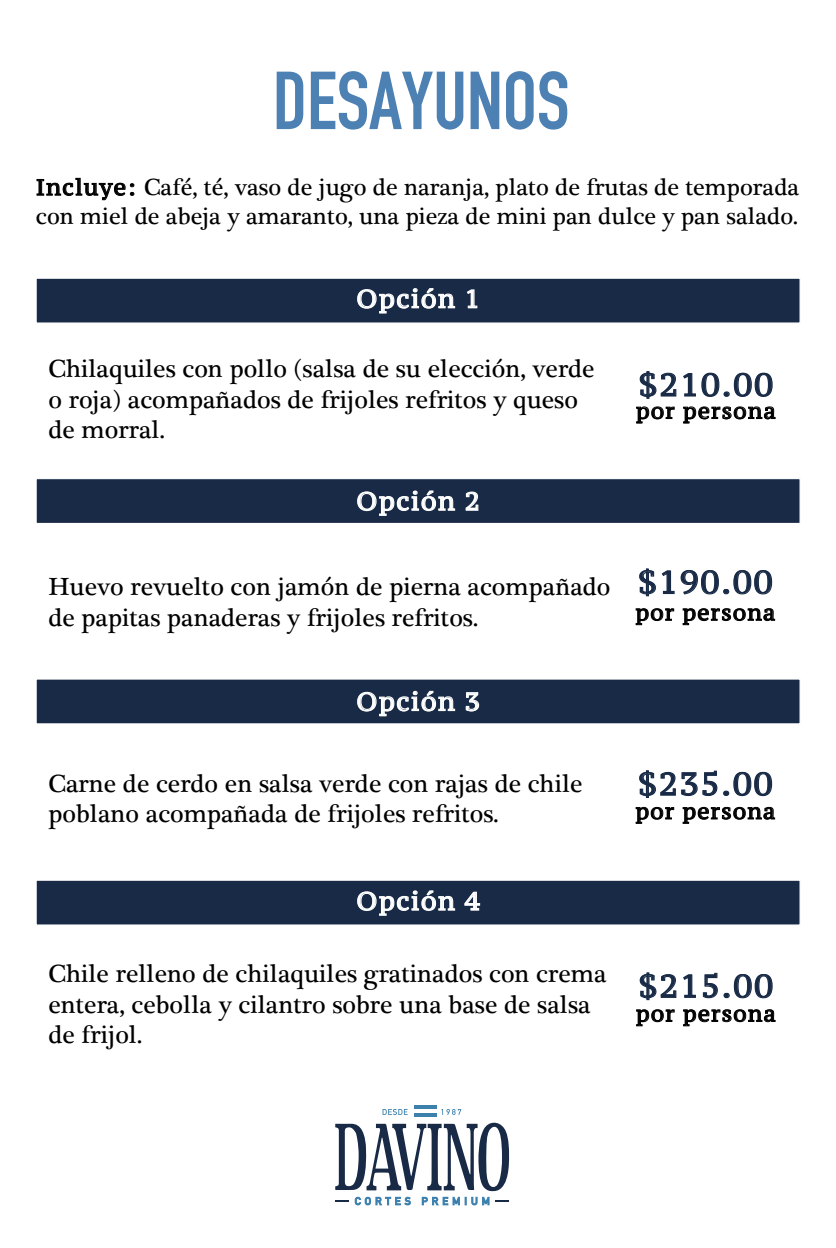
<style>
.page{position:relative;width:836px;height:1248px;background:#fff}
.page>*{position:absolute;margin:0;border:0;box-sizing:border-box;transform-origin:0 0}
.t1{font:700 80.7px "DIN Condensed";letter-spacing:-.005em;color:#4d81b3}
.t2{font:31.95px "PT Serif Caption";letter-spacing:.05em;color:#182a45}
.t3{font:25.5px/30.6px "Plantagenet Cherokee";color:#000}
.t4{font:25.5px "PT Serif Caption";letter-spacing:.05em;color:#fff}
.t5{font:24px/28.8px "Plantagenet Cherokee";color:#000}
.t6{font:21.75px "PT Serif Caption";letter-spacing:.05em;color:#010000}
.s1{font-family:"PT Serif Caption";font-size:22.5px;color:#010000}
</style>
<div class="page">
<div style="left:36px;top:478px;width:764px;height:46px;background:#182a46;border:1px solid #fff"></div>
<div style="left:36px;top:678px;width:764px;height:46px;background:#182a46;border:1px solid #fff"></div>
<div style="left:36px;top:880px;width:764px;height:45px;background:#182a46;border:1px solid #fff"></div>
<div style="left:36px;top:278px;width:764px;height:46px;background:#182a46;border:1px solid #fff"></div>
<svg style="left:357px;top:288px;width:98px;height:26px"></svg>
<svg style="left:467px;top:289px;width:11px;height:20px"></svg>
<svg style="left:639px;top:371px;width:37px;height:28px"></svg>
<svg style="left:683px;top:372px;width:90px;height:25px"></svg>
<svg style="left:357px;top:490px;width:98px;height:26px"></svg>
<svg style="left:465px;top:491px;width:14px;height:20px"></svg>
<svg style="left:357px;top:690px;width:98px;height:27px"></svg>
<svg style="left:465px;top:692px;width:15px;height:20px"></svg>
<svg style="left:357px;top:890px;width:98px;height:26px"></svg>
<svg style="left:464px;top:891px;width:16px;height:20px"></svg>
<svg style="left:639px;top:568px;width:133px;height:29px"></svg>
<svg style="left:639px;top:770px;width:133px;height:28px"></svg>
<svg style="left:639px;top:972px;width:37px;height:29px"></svg>
<svg style="left:683px;top:974px;width:13px;height:24px"></svg>
<svg style="left:702px;top:972px;width:71px;height:27px"></svg>
<svg style="left:636px;top:406px;width:38px;height:17px"></svg>
<svg style="left:683px;top:406px;width:92px;height:17px"></svg>
<svg style="left:635px;top:608px;width:39px;height:17px"></svg>
<svg style="left:682px;top:608px;width:93px;height:17px"></svg>
<svg style="left:635px;top:807px;width:39px;height:17px"></svg>
<svg style="left:682px;top:807px;width:93px;height:17px"></svg>
<svg style="left:636px;top:1009px;width:38px;height:17px"></svg>
<svg style="left:683px;top:1009px;width:92px;height:17px"></svg>
<hr style="left:414px;top:1105px;width:22px;height:4px;background:#3c80ae">
<svg style="left:335px;top:1109px;width:174px;height:82px"></svg>
<svg style="left:355px;top:1197px;width:55px;height:8px"></svg>
<svg style="left:422px;top:1197px;width:67px;height:8px"></svg>
<svg style="left:335px;top:1200px;width:13px;height:1px"></svg>
<svg style="left:495px;top:1200px;width:13px;height:1px"></svg>
<svg style="left:37px;top:178px;width:97px;height:22px"></svg>
<h1 class="t1" style="left:273px;top:47px;width:298px">DESAYUNOS</h1>
<p class="t5" style="left:36px;top:174px;width:764px"><span class="s1">Incluye:</span> Café, té, vaso de jugo de naranja, plato de frutas de temporada con miel de abeja y amaranto, una pieza de mini pan dulce y pan salado.</p>
<p class="t4" style="left:356px;top:282px;width:125px">Opción 1</p>
<p class="t3" style="left:48px;top:354px;width:547px">Chilaquiles con pollo (salsa de su elección, verde o roja) acompañados de frijoles refritos y queso de morral.</p>
<p class="t4" style="left:356px;top:485px;width:125px">Opción 2</p>
<p class="t3" style="left:48px;top:572px;width:563px">Huevo revuelto con jamón de pierna acompañado de papitas panaderas y frijoles refritos.</p>
<p class="t4" style="left:356px;top:685px;width:125px">Opción 3</p>
<p class="t3" style="left:48px;top:769px;width:535px">Carne de cerdo en salsa verde con rajas de chile poblano acompañada de frijoles refritos.</p>
<p class="t4" style="left:356px;top:884px;width:125px">Opción 4</p>
<p class="t3" style="left:48px;top:959px;width:559px">Chile relleno de chilaquiles gratinados con crema entera, cebolla y cilantro sobre una base de salsa de frijol.</p>
<p class="t2" style="left:638px;top:364px;width:136px">$210.00</p>
<p class="t6" style="left:635px;top:397px;width:141px">por persona</p>
<p class="t2" style="left:638px;top:561px;width:136px">$190.00</p>
<p class="t6" style="left:635px;top:598px;width:141px">por persona</p>
<p class="t2" style="left:638px;top:763px;width:136px">$235.00</p>
<p class="t6" style="left:635px;top:797px;width:141px">por persona</p>
<p class="t2" style="left:638px;top:965px;width:136px">$215.00</p>
<p class="t6" style="left:635px;top:1000px;width:141px">por persona</p>
</div>
